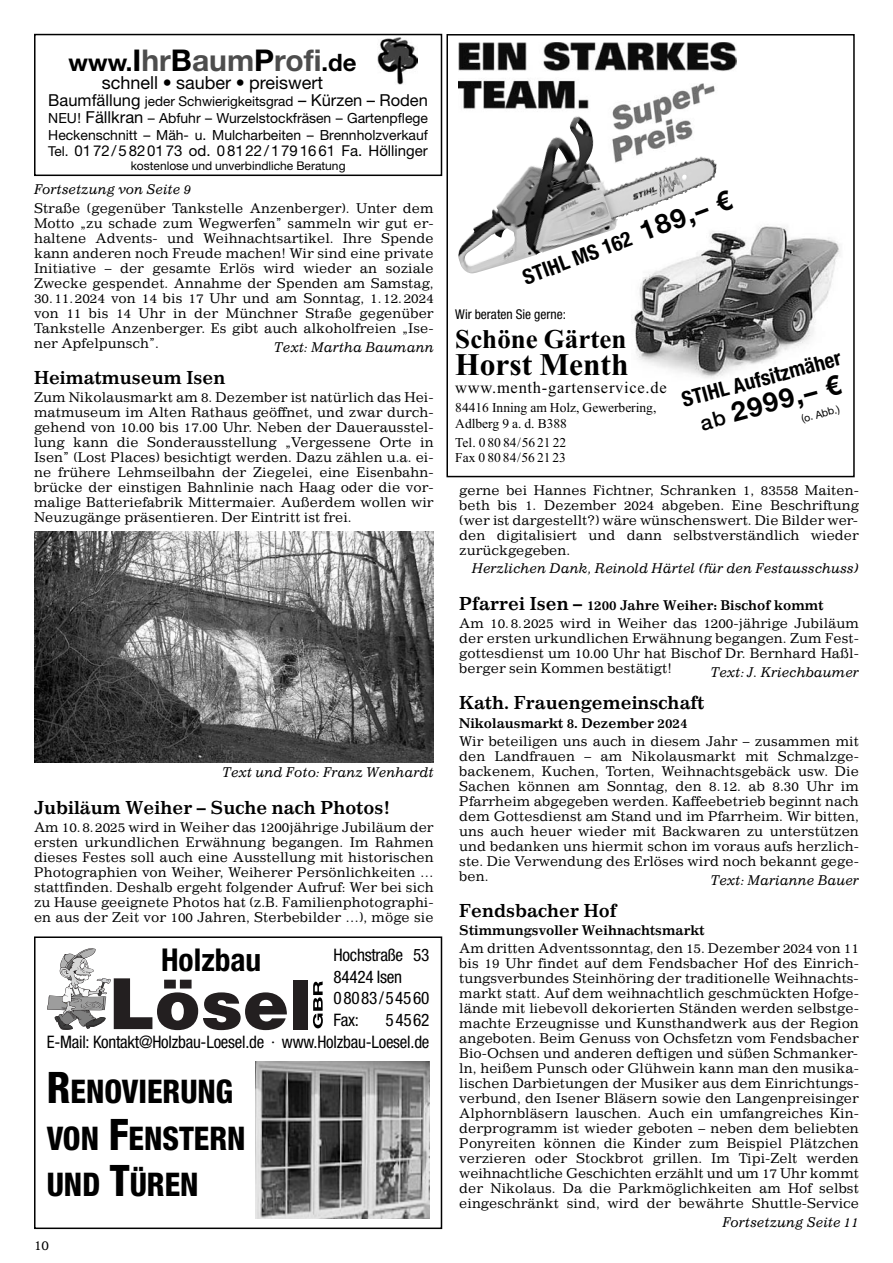
<style>
.page{position:relative;width:893px;height:1263px;background:#fff}
.page>*{position:absolute;margin:0;border:0;box-sizing:border-box;transform-origin:0 0}
.t1{font:800 condensed 32.7px/46.3px "Helvetica Neue";color:#000;scale:.95 1}
.t2{font:700 31.5px "Times New Roman";color:#000}
.t3{font:700 condensed 31.5px "Helvetica Neue";color:#000}
.t4{font:700 30px "Helvetica Neue";color:#4d4d4d}
.t5{font:700 27px "Times New Roman";color:#000}
.t6{font:700 27px "Helvetica Neue";color:#000}
.t7{font:700 condensed 21px "Helvetica Neue";color:#000}
.t8{font:700 18px "Impressum";color:#000}
.t9{font:18px "Helvetica Neue";color:#000}
.t10{font:condensed 17.25px/21.6px "Helvetica Neue";letter-spacing:-.015em;color:#000}
.t11{font:16.5px "Helvetica Neue";color:#000}
.t12{font:16.5px "Times New Roman";letter-spacing:.045em;color:#000}
.t13{font:15px "Helvetica Neue";color:#000}
.t14{font:13.95px/16.8px "Helvetica Neue";color:#000}
.t15{font:13.5px/15px "Impressum";color:#000;text-align:justify}
.t16{font:italic 13.5px "Impressum";color:#000}
.t17{font:13.5px/15.8px "Times New Roman";color:#000}
.t18{font:700 13.5px "Impressum";color:#000}
.t19{font:condensed 13.5px "Helvetica Neue";color:#000}
.t20{font:12px "Helvetica Neue";color:#000}
.t21{font:10.5px "Helvetica Neue";color:#000}
.s1{font-size:24px;color:#000}
.s2{color:#000}
.s3{font-size:13.5px}
.s4{font-size:16.5px}
.s5{font-size:13.65px}
.s6{font-size:43.5px}
.s7{font-stretch:normal;font-size:27px}
.s8{font-weight:500;font-size:21px}
.s9{font-weight:700;font-size:18px}
.s10{font-weight:700}
</style>
<div class="page">
<div style="left:34px;top:34px;width:408px;height:142px;border:2px solid #000"></div>
<img style="left:378px;top:37px;width:39px;height:47px">
<div style="left:34px;top:936px;width:408px;height:293px;border:2px solid #000"></div>
<img style="left:255px;top:1061px;width:174px;height:157px">
<div style="left:293px;top:980px;width:15px;height:49px;background:#231f20"></div>
<svg style="left:313px;top:981px;width:10px;height:47px"></svg>
<svg style="left:47px;top:948px;width:240px;height:82px"></svg>
<div style="left:446px;top:34px;width:409px;height:443px;border:2px solid #000"></div>
<img style="left:632px;top:226px;width:208px;height:152px">
<img style="left:458px;top:42px;width:279px;height:122px">
<svg style="left:517px;top:179px;width:229px;height:114px"></svg>
<img style="left:458px;top:115px;width:167px;height:143px">
<img style="left:34px;top:532px;width:400px;height:231px">
<h3 class="t4" style="left:69px;top:50px;width:289px"><span class="s1">www.</span><span class="s2">I</span>hr<span class="s2">B</span>aum<span class="s2">P</span>rofi<span class="s1">.de</span></h3>
<h3 class="t9" style="left:102px;top:76px;width:223px">schnell • sauber • preiswert</h3>
<p class="t11" style="left:48px;top:94px;width:381px">Baumfällung <span class="s3">jeder Schwierigkeitsgrad</span> – Kürzen – Roden</p>
<p class="t14" style="left:48px;top:111px;width:381px">NEU! <span class="s4">Fällkran</span> – Abfuhr – Wurzelstockfräsen – Gartenpflege<br>Heckenschnitt – Mäh- u. Mulcharbeiten – Brennholzverkauf</p>
<p class="t13" style="left:48px;top:146px;width:381px"><span class="s5">Tel.</span> 0172/5820173 od. 08122/1791661 Fa. Höllinger</p>
<p class="t20" style="left:131px;top:162px;width:216px">kostenlose und unverbindliche Beratung</p>
<p class="t16" style="left:34px;top:184px;width:159px">Fortsetzung von Seite 9</p>
<p class="t15" style="left:34px;top:201px;width:401px">Straße (gegenüber Tankstelle Anzenberger). Unter dem Motto „zu schade zum Wegwerfen” sammeln wir gut er&shy;haltene Advents- und Weihnachtsartikel. Ihre Spende kann anderen noch Freude machen! Wir sind eine private Initiative – der gesamte Erlös wird wieder an soziale Zwecke gespendet. Annahme der Spenden am Samstag,</p>
<p class="t15" style="left:34px;top:291px;width:401px">30. 11. 2024 von 14 bis 17 Uhr und am Sonntag, 1. 12. 2024 von 11 bis 14 Uhr in der Münchner Straße gegenüber Tankstelle Anzenberger. Es gibt auch alkoholfreien „Ise&shy;ner Apfelpunsch”.</p>
<p class="t16" style="left:274px;top:342px;width:161px">Text: Martha Baumann</p>
<h3 class="t8" style="left:34px;top:371px;width:193px">Heimatmuseum Isen</h3>
<p class="t15" style="left:34px;top:391px;width:401px">Zum Nikolausmarkt am 8. Dezember ist natürlich das Hei&shy;matmuseum im Alten Rathaus geöffnet, und zwar durch&shy;gehend von 10.00 bis 17.00 Uhr. Neben der Dauerausstel&shy;lung kann die Sonderausstellung „Vergessene Orte in Isen” (Lost Places) besichtigt werden. Dazu zählen u.a. ei&shy;ne frühere Lehmseilbahn der Ziegelei, eine Eisenbahn&shy;brücke der einstigen Bahnlinie nach Haag oder die vor&shy;malige Batteriefabrik Mittermaier. Außerdem wollen wir Neuzugänge präsentieren. Der Eintritt ist frei.</p>
<p class="t16" style="left:222px;top:767px;width:213px">Text und Foto: Franz Wenhardt</p>
<h3 class="t8" style="left:34px;top:800px;width:358px">Jubiläum Weiher – Suche nach Photos!</h3>
<p class="t15" style="left:34px;top:821px;width:401px">Am 10. 8. 2025 wird in Weiher das 1200jährige Jubiläum der ersten urkundlichen Erwähnung begangen. Im Rahmen dieses Festes soll auch eine Ausstellung mit historischen Photographien von Weiher, Weiherer Persönlichkeiten … stattfinden. Deshalb ergeht folgender Aufruf: Wer bei sich zu Hause geeignete Photos hat (z.B. Familienphotographi&shy;en aus der Zeit vor 100 Jahren, Sterbebilder …), möge sie</p>
<h2 class="t3" style="left:161px;top:948px;width:102px">Holzbau</h2>
<p class="t10" style="left:334px;top:946px;width:97px">Hochstraße 53<br>84424 Isen<br>0 80 83 / 5 45 60<br>Fax:</p>
<p class="t10" style="left:47px;top:1011px;width:384px;text-align:right">5 45 62<br>E-Mail: Kontakt@Holzbau-Loesel.de · www.Holzbau-Loesel.de</p>
<h1 class="t1" style="left:47px;top:1071px;width:211px"><span class="s6">R</span>ENOVIERUNG<br>VON <span class="s6">F</span>ENSTERN<br>UND <span class="s6">T</span>ÜREN</h1>
<p class="t15" style="left:34px;top:1238px;width:17px">10</p>
<h3 class="t7" style="left:521px;top:270px;width:223px;rotate:-20deg">STIHL MS 162 <span class="s7">189,– €</span></h3>
<p class="t19" style="left:455px;top:309px;width:112px">Wir beraten Sie gerne:</p>
<h3 class="t5" style="left:455px;top:322px;width:173px">Schöne Gärten</h3>
<h2 class="t2" style="left:455px;top:345px;width:175px">Horst Menth</h2>
<p class="t12" style="left:455px;top:381px;width:213px">www.menth-gartenservice.de</p>
<p class="t17" style="left:455px;top:401px;width:203px">84416 Inning am Holz, Gewerbering,<br>Adlberg 9 a. d. B388</p>
<p class="t17" style="left:455px;top:435px;width:112px">Tel. 0 80 84/56 21 22<br>Fax 0 80 84/56 21 23</p>
<h3 class="t7" style="left:680px;top:393px;width:165px;rotate:-15deg">STIHL Aufsitzmäher</h3>
<h3 class="t6" style="left:697px;top:412px;width:147px;rotate:-15deg"><span class="s8">ab</span> 2999,– €</h3>
<p class="t21" style="left:801px;top:415px;width:41px;rotate:-15deg">(o. Abb.)</p>
<p class="t15" style="left:459px;top:484px;width:401px">gerne bei Hannes Fichtner, Schranken 1, 83558 Maiten&shy;beth bis 1. Dezember 2024 abgeben. Eine Beschriftung (wer ist dargestellt?) wäre wünschenswert. Die Bilder wer&shy;den digitalisiert und dann selbstverständlich wieder zurückgegeben.</p>
<p class="t16" style="left:472px;top:563px;width:389px">Herzlichen Dank, Reinold Härtel (für den Festausschuss)</p>
<p class="t15" style="left:459px;top:597px;width:401px;line-height:18.1px"><span class="s9">Pfarrei Isen –</span> <span class="s10">1200 Jahre Weiher: Bischof kommt<br></span>Am 10. 8. 2025 wird in Weiher das 1200-jährige Jubiläum</p>
<p class="t15" style="left:459px;top:632px;width:401px">der ersten urkundlichen Erwähnung begangen. Zum Fest&shy;gottesdienst um 10.00 Uhr hat Bischof Dr. Bernhard Haßl&shy;berger sein Kommen bestätigt!</p>
<p class="t16" style="left:710px;top:667px;width:150px">Text: J. Kriechbaumer</p>
<h3 class="t8" style="left:459px;top:696px;width:247px">Kath. Frauengemeinschaft</h3>
<p class="t18" style="left:459px;top:718px;width:230px">Nikolausmarkt 8. Dezember 2024</p>
<p class="t15" style="left:459px;top:735px;width:401px">Wir beteiligen uns auch in diesem Jahr – zusammen mit den Landfrauen – am Nikolausmarkt mit Schmalzge&shy;backenem, Kuchen, Torten, Weihnachtsgebäck usw. Die Sachen können am Sonntag, den 8. 12. ab 8.30 Uhr im Pfarrheim abgegeben werden. Kaffeebetrieb beginnt nach dem Gottesdienst am Stand und im Pfarrheim. Wir bitten, uns auch heuer wieder mit Backwaren zu unterstützen und bedanken uns hiermit schon im voraus aufs herzlich&shy;ste. Die Verwendung des Erlöses wird noch bekannt gege&shy;ben.</p>
<p class="t16" style="left:710px;top:875px;width:150px">Text: Marianne Bauer</p>
<h3 class="t8" style="left:459px;top:904px;width:159px">Fendsbacher Hof</h3>
<p class="t18" style="left:459px;top:925px;width:247px">Stimmungsvoller Weihnachtsmarkt</p>
<p class="t15" style="left:459px;top:942px;width:401px">Am dritten Adventssonntag, den 15. Dezember 2024 von 11 bis 19 Uhr findet auf dem Fendsbacher Hof des Einrich&shy;tungsverbundes Steinhöring der traditionelle Weih nachts - markt statt. Auf dem weihnachtlich geschmückten Hofge&shy;lände mit liebevoll dekorierten Ständen werden selbstge&shy;machte Erzeugnisse und Kunsthandwerk aus der Region angeboten. Beim Genuss von Ochsfetzn vom Fendsbacher Bio-Ochsen und anderen deftigen und süßen Schmanker&shy;ln, heißem Punsch oder Glühwein kann man den musika&shy;lischen Darbietungen der Musiker aus dem Einrichtungs&shy;verbund, den Isener Bläsern sowie den Langenpreisinger Alphornbläsern lauschen. Auch ein umfangreiches Kin&shy;derprogramm ist wieder geboten – neben dem beliebten Ponyreiten können die Kinder zum Beispiel Plätzchen verzieren oder Stockbrot grillen. Im Tipi-Zelt werden weihnachtliche Geschichten erzählt und um 17 Uhr kommt der Nikolaus. Da die Parkmöglichkeiten am Hof selbst eingeschränkt sind, wird der bewährte Shuttle-Service</p>
<p class="t16" style="left:722px;top:1217px;width:138px">Fortsetzung Seite 11</p>
</div>
